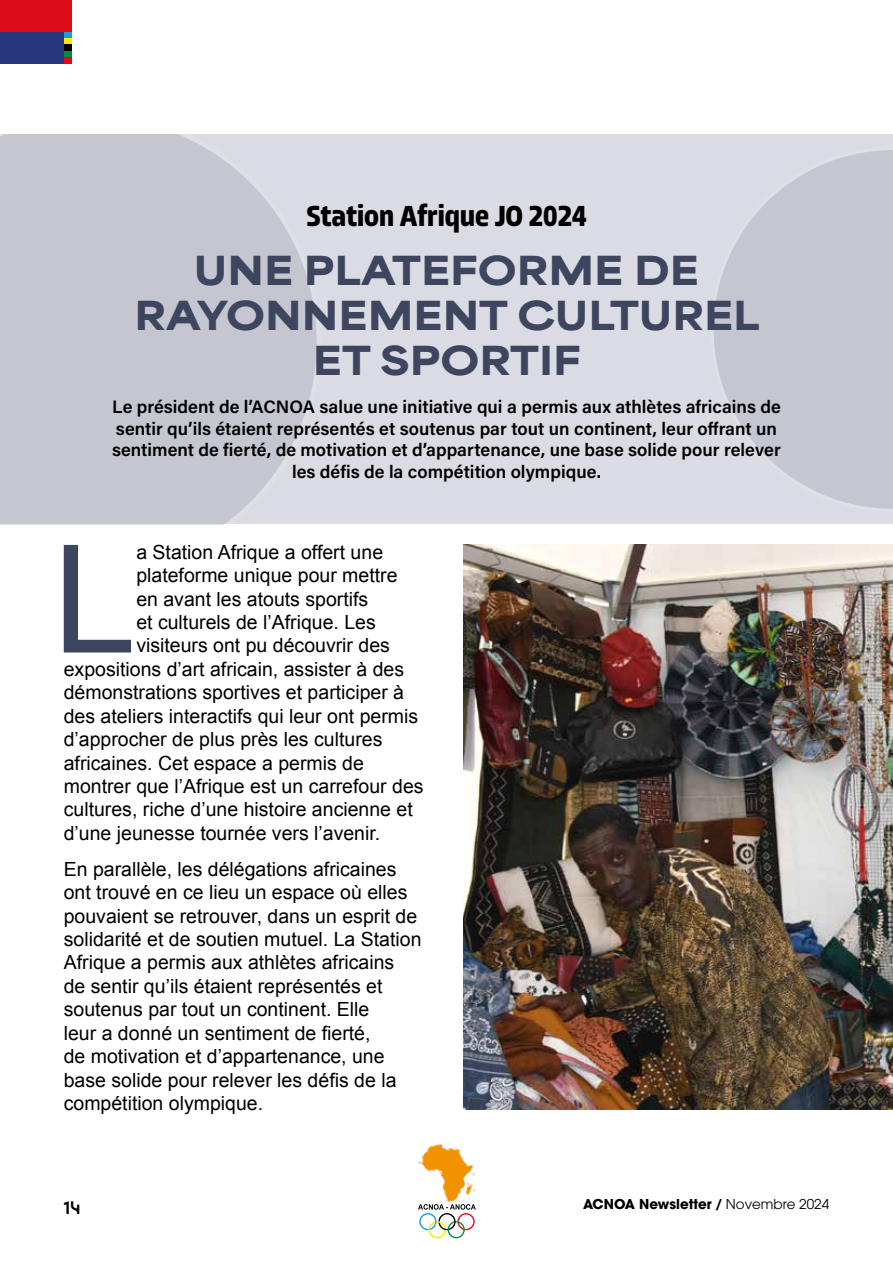
<style>
.page{position:relative;width:893px;height:1263px;background:#fff}
.page>*{position:absolute;margin:0;border:0;box-sizing:border-box;transform-origin:0 0}
.t1{font:150.3px "Arial";color:#3d455f}
.t2{font:100 37.5px/45px "Area Variable";color:#3d455f;text-align:center}
.t3{font:100 extra-condensed 30px "Allotrope Variable";color:#000}
.t4{font:19.5px/23.4px "Arial";color:#000}
.t5{font:19.5px "Paris 2024 Variable Regular";color:#000}
.t6{font:18px/21.6px "Acumin Variable Concept";color:#000;text-align:center}
.t7{font:700 13.5px "ITC Avant Garde Std";color:#000}
.s1{font-weight:600}
.s2{font-weight:400}
</style>
<div class="page">
<img style="left:418px;top:1144px;width:58px;height:57px">
<svg style="left:418px;top:1204px;width:58px;height:35px"></svg>
<div style="left:0;top:134px;width:893px;height:390px;background:#dbdbe3"></div>
<svg style="left:0;top:134px;width:317px;height:390px;background:#c7c8d2"></svg>
<svg style="left:714px;top:150px;width:179px;height:359px"></svg>
<div style="left:0;top:31px;width:64px;height:33px;background:#26377d"></div>
<div style="left:64px;top:31px;width:7px;height:7px;background:#1d9bd7"></div>
<div style="left:64px;top:38px;width:7px;height:6px;background:#ffea00"></div>
<div style="left:64px;top:44px;width:7px;height:7px;background:#000"></div>
<div style="left:64px;top:51px;width:7px;height:6px;background:#008b39"></div>
<div style="left:64px;top:57px;width:7px;height:7px;background:#dc0d19"></div>
<div style="left:0;top:0;width:71px;height:31px;background:#dc0d19"></div>
<img style="left:463px;top:545px;width:430px;height:565px">
<h3 class="t3" style="left:306px;top:197px;width:282px">Station Afrique JO 2024</h3>
<h2 class="t2" style="left:135px;top:244px;width:626px">UNE PLATEFORME DE<br>RAYONNEMENT CULTUREL<br>ET SPORTIF</h2>
<p class="t6" style="left:112px;top:395px;width:670px">Le président de l’ACNOA salue une initiative qui a permis aux athlètes africains de sentir qu’ils étaient représentés et soutenus par tout un continent, leur offrant un sentiment de fierté, de motivation et d’appartenance, une base solide pour relever les défis de la compétition olympique.</p>
<h1 class="t1" style="left:53px;top:501px;width:85px">L</h1>
<p class="t4" style="left:136px;top:540px;width:248px">a Station Afrique a offert une</p>
<p class="t4" style="left:136px;top:564px;width:263px">plateforme unique pour mettre</p>
<p class="t4" style="left:136px;top:587px;width:233px">en avant les atouts sportifs</p>
<p class="t4" style="left:136px;top:611px;width:241px">et culturels de l’Afrique. Les</p>
<p class="t4" style="left:136px;top:634px;width:255px">visiteurs ont pu découvrir des</p>
<p class="t4" style="left:64px;top:657px;width:342px">expositions d’art africain, assister à des</p>
<p class="t4" style="left:64px;top:681px;width:342px">démonstrations sportives et participer à</p>
<p class="t4" style="left:64px;top:704px;width:356px">des ateliers interactifs qui leur ont permis</p>
<p class="t4" style="left:64px;top:728px;width:320px">d’approcher de plus près les cultures</p>
<p class="t4" style="left:64px;top:751px;width:302px">africaines. Cet espace a permis de</p>
<p class="t4" style="left:64px;top:774px;width:361px">montrer que l’Afrique est un carrefour des</p>
<p class="t4" style="left:64px;top:798px;width:350px">cultures, riche d’une histoire ancienne et</p>
<p class="t4" style="left:64px;top:821px;width:318px">d’une jeunesse tournée vers l’avenir.</p>
<p class="t4" style="left:64px;top:857px;width:359px">En parallèle, les délégations africaines ont trouvé en ce lieu un espace où elles pouvaient se retrouver, dans un esprit de solidarité et de soutien mutuel. La Station Afrique a permis aux athlètes africains<br>de sentir qu’ils étaient représentés et soutenus par tout un continent. Elle<br>leur a donné un sentiment de fierté,<br>de motivation et d’appartenance, une base solide pour relever les défis de la compétition olympique.</p>
<p class="t5" style="left:64px;top:1195px;width:18px">14</p>
<p class="t7" style="left:583px;top:1195px;width:248px">ACNOA Newsletter <span class="s1">/</span> <span class="s2">Novembre 2024</span></p>
</div>
